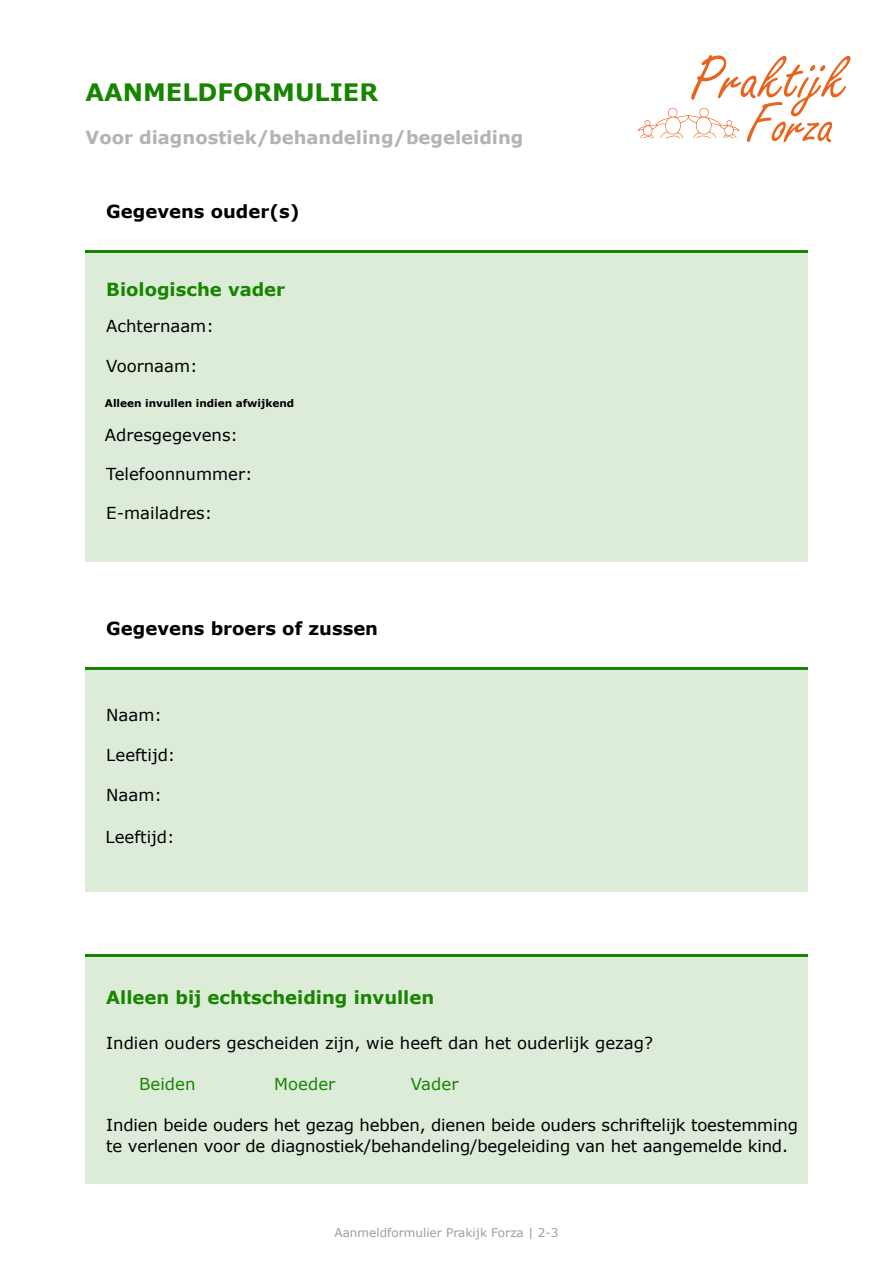
<style>
.page{position:relative;width:893px;height:1263px;background:#fff}
.page>*{position:absolute;margin:0;border:0;box-sizing:border-box;transform-origin:0 0}
.t1{font:700 24px "Verdana";color:#178500}
.t2{font:700 18px "Verdana";color:#178500}
.t3{font:700 18px "Verdana";color:#b1b3b4}
.t4{font:700 18px "Verdana";color:#000}
.t5{font:16.5px/21px "Verdana";letter-spacing:-.01em;color:#000}
.t6{font:16.5px "Verdana";color:#178500}
.t7{font:12px "Verdana";color:#9c9e9f}
.t8{font:700 10.5px "Verdana";color:#000}
</style>
<div class="page">
<div style="left:85px;top:251px;width:723px;height:310px;background:#dcecd9"></div>
<hr style="left:85px;top:251px;width:723px;height:2px;background:#178500">
<div style="left:85px;top:954px;width:723px;height:230px;background:#dcecd9"></div>
<hr style="left:85px;top:954px;width:723px;height:2px;background:#178500">
<svg style="left:638px;top:55px;width:212px;height:87px"></svg>
<div style="left:85px;top:668px;width:723px;height:224px;background:#dcecd9"></div>
<hr style="left:85px;top:668px;width:723px;height:2px;background:#178500">
<h1 class="t1" style="left:86px;top:75px;width:294px">AANMELDFORMULIER</h1>
<p class="t3" style="left:86px;top:125px;width:439px">Voor diagnostiek/behandeling/begeleiding</p>
<p class="t4" style="left:106px;top:199px;width:195px">Gegevens ouder(s)</p>
<p class="t2" style="left:106px;top:276px;width:180px">Biologische vader</p>
<p class="t5" style="left:106px;top:315px;width:109px">Achternaam:</p>
<p class="t5" style="left:106px;top:355px;width:93px">Voornaam:</p>
<p class="t8" style="left:105px;top:396px;width:191px">Alleen invullen indien afwijkend</p>
<p class="t5" style="left:105px;top:425px;width:135px">Adresgegevens:</p>
<p class="t5" style="left:106px;top:464px;width:148px">Telefoonnummer:</p>
<p class="t5" style="left:106px;top:502px;width:108px">E-mailadres:</p>
<p class="t4" style="left:106px;top:615px;width:273px">Gegevens broers of zussen</p>
<p class="t5" style="left:106px;top:704px;width:57px">Naam:</p>
<p class="t5" style="left:106px;top:744px;width:71px">Leeftijd:</p>
<p class="t5" style="left:106px;top:785px;width:57px">Naam:</p>
<p class="t5" style="left:106px;top:827px;width:71px">Leeftijd:</p>
<p class="t2" style="left:106px;top:984px;width:329px">Alleen bij echtscheiding invullen</p>
<p class="t5" style="left:106px;top:1032px;width:548px">Indien ouders gescheiden zijn, wie heeft dan het ouderlijk gezag?</p>
<p class="t6" style="left:139px;top:1072px;width:58px">Beiden</p>
<p class="t6" style="left:274px;top:1072px;width:62px">Moeder</p>
<p class="t6" style="left:411px;top:1072px;width:49px">Vader</p>
<p class="t5" style="left:106px;top:1114px;width:693px">Indien beide ouders het gezag hebben, dienen beide ouders schriftelijk toestemming te verlenen voor de diagnostiek/behandeling/begeleiding van het aangemelde kind.</p>
<p class="t7" style="left:335px;top:1224px;width:225px">Aanmeldformulier Prakijk Forza | 2-3</p>
</div>
